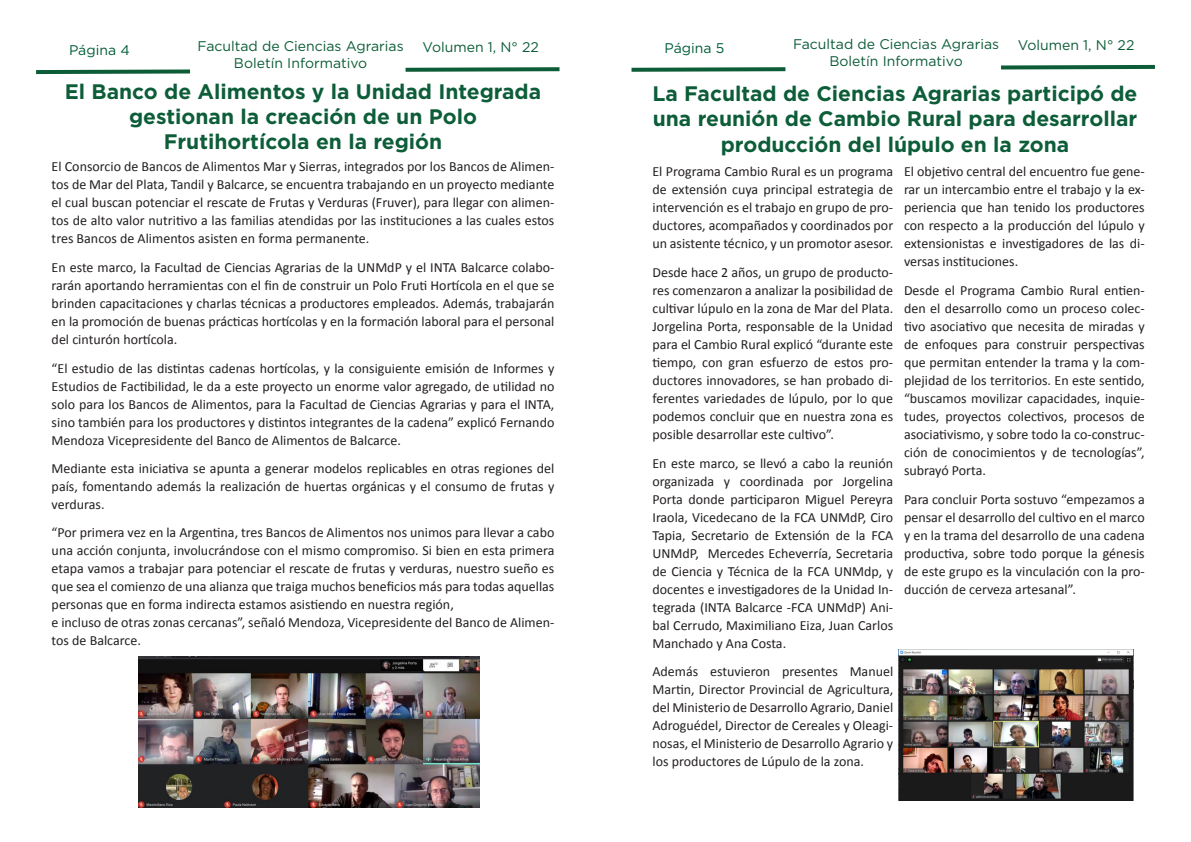
<style>
.page{position:relative;width:1191px;height:842px;background:#fff}
.page>*{position:absolute;margin:0;border:0;box-sizing:border-box;transform-origin:0 0}
.t1{font:700 21px/25.2px "Gotham";color:#0d5d39;text-align:center}
.t2{font:14px/18px "Calibri";color:#231f20;text-align:justify}
.t3{font:14px "Gotham";color:#0d5c38}
.t4{font:14px "Gotham";color:#005d38}
</style>
<div class="page">
<svg style="left:36px;top:69px;width:154px;height:6px"></svg>
<svg style="left:405px;top:67px;width:155px;height:5px"></svg>
<svg style="left:631px;top:67px;width:155px;height:5px"></svg>
<svg style="left:1001px;top:64px;width:154px;height:6px"></svg>
<img style="left:139px;top:656px;width:341px;height:152px">
<img style="left:899px;top:650px;width:234px;height:151px">
<p class="t4" style="left:69px;top:42px;width:62px">Página 4</p>
<p class="t3" style="left:198px;top:37px;width:208px">Facultad de Ciencias Agrarias</p>
<p class="t3" style="left:234px;top:54px;width:135px">Boletín Informativo</p>
<p class="t3" style="left:422px;top:38px;width:118px">Volumen 1, N° 22</p>
<p class="t4" style="left:664px;top:39px;width:61px">Página 5</p>
<p class="t3" style="left:793px;top:35px;width:208px">Facultad de Ciencias Agrarias</p>
<p class="t3" style="left:829px;top:52px;width:135px">Boletín Informativo</p>
<p class="t3" style="left:1018px;top:36px;width:118px">Volumen 1, N° 22</p>
<p class="t1" style="left:65px;top:79px;width:478px">El Banco de Alimentos y la Unidad Integrada gestionan la creación de un Polo</p>
<p class="t1" style="left:164px;top:129px;width:280px">Frutihortícola en la región</p>
<p class="t2" style="left:52px;top:157px;width:504px">El Consorcio de Bancos de Alimentos Mar y Sierras, integrados por los Bancos de Alimen&shy;tos de Mar del Plata, Tandil y Balcarce, se encuentra trabajando en un proyecto mediante el cual buscan potenciar el rescate de Frutas y Verduras (Fruver), para llegar con alimen&shy;tos de alto valor nutritivo a las familias atendidas por las instituciones a las cuales estos tres Bancos de Alimentos asisten en forma permanente.</p>
<p class="t2" style="left:52px;top:258px;width:504px">En este marco, la Facultad de Ciencias Agrarias de la UNMdP y el INTA Balcarce colabo&shy;rarán aportando herramientas con el fin de construir un Polo Fruti Hortícola en el que se brinden capacitaciones y charlas técnicas a productores empleados. Además, trabajarán en la promoción de buenas prácticas hortícolas y en la formación laboral para el personal del cinturón hortícola.</p>
<p class="t2" style="left:52px;top:359px;width:504px">“El estudio de las distintas cadenas hortícolas, y la consiguiente emisión de Informes y Estudios de Factibilidad, le da a este proyecto un enorme valor agregado, de utilidad no solo para los Bancos de Alimentos, para la Facultad de Ciencias Agrarias y para el INTA, sino también para los productores y distintos integrantes de la cadena” explicó Fernando Mendoza Vicepresidente del Banco de Alimentos de Balcarce.</p>
<p class="t2" style="left:52px;top:459px;width:504px">Mediante esta iniciativa se apunta a generar modelos replicables en otras regiones del país, fomentando además la realización de huertas orgánicas y el consumo de frutas y verduras.</p>
<p class="t2" style="left:52px;top:523px;width:504px">“Por primera vez en la Argentina, tres Bancos de Alimentos nos unimos para llevar a cabo una acción conjunta, involucrándose con el mismo compromiso. Si bien en esta primera etapa vamos a trabajar para potenciar el rescate de frutas y verduras, nuestro sueño es que sea el comienzo de una alianza que traiga muchos beneficios más para todas aquellas personas que en forma indirecta estamos asistiendo en nuestra región,</p>
<p class="t2" style="left:52px;top:613px;width:504px">e incluso de otras zonas cercanas”, señaló Mendoza, Vicepresidente del Banco de Alimen&shy;tos de Balcarce.</p>
<p class="t1" style="left:652px;top:81px;width:486px">La Facultad de Ciencias Agrarias participó de una reunión de Cambio Rural para desarrollar producción del lúpulo en la zona</p>
<p class="t2" style="left:652px;top:163px;width:242px">El Programa Cambio Rural es un programa de extensión cuya principal estrategia de intervención es el trabajo en grupo de pro&shy;ductores, acompañados y coordinados por un asistente técnico, y un promotor asesor.</p>
<p class="t2" style="left:652px;top:264px;width:242px">Desde hace 2 años, un grupo de producto&shy;res comenzaron a analizar la posibilidad de cultivar lúpulo en la zona de Mar del Plata.<br>Jorgelina Porta, responsable de la Unidad para el Cambio Rural explicó “durante este tiempo, con gran esfuerzo de estos pro&shy;ductores innovadores, se han probado di&shy;ferentes variedades de lúpulo, por lo que podemos concluir que en nuestra zona es posible desarrollar este cultivo”.</p>
<p class="t2" style="left:652px;top:455px;width:242px">En este marco, se llevó a cabo la reunión organizada y coordinada por Jorgelina Porta donde participaron Miguel Pereyra Iraola, Vicedecano de la FCA UNMdP, Ciro Tapia, Secretario de Extensión de la FCA UNMdP, Mercedes Echeverría, Secretaria de Ciencia y Técnica de la FCA UNMdp, y docentes e investigadores de la Unidad In&shy;tegrada (INTA Balcarce -FCA UNMdP) Ani&shy;bal Cerrudo, Maximiliano Eiza, Juan Carlos Manchado y Ana Costa.</p>
<p class="t2" style="left:652px;top:663px;width:242px">Además estuvieron presentes Manuel Martin, Director Provincial de Agricultura, del Ministerio de Desarrollo Agrario, Daniel Adroguédel, Director de Cereales y Oleagi&shy;nosas, el Ministerio de Desarrollo Agrario y los productores de Lúpulo de la zona.</p>
<p class="t2" style="left:904px;top:163px;width:242px">El objetivo central del encuentro fue gene&shy;rar un intercambio entre el trabajo y la ex&shy;periencia que han tenido los productores con respecto a la producción del lúpulo y extensionistas e investigadores de las di&shy;versas instituciones.</p>
<p class="t2" style="left:904px;top:282px;width:242px">Desde el Programa Cambio Rural entien&shy;den el desarrollo como un proceso colec&shy;tivo asociativo que necesita de miradas y de enfoques para construir perspectivas que permitan entender la trama y la com&shy;plejidad de los territorios. En este sentido, “buscamos movilizar capacidades, inquie&shy;tudes, proyectos colectivos, procesos de asociativismo, y sobre todo la co-construc&shy;ción de conocimientos y de tecnologías”, subrayó Porta.</p>
<p class="t2" style="left:904px;top:491px;width:242px">Para concluir Porta sostuvo “empezamos a pensar el desarrollo del cultivo en el marco y en la trama del desarrollo de una cadena productiva, sobre todo porque la génesis de este grupo es la vinculación con la pro&shy;ducción de cerveza artesanal”.</p>
</div>
